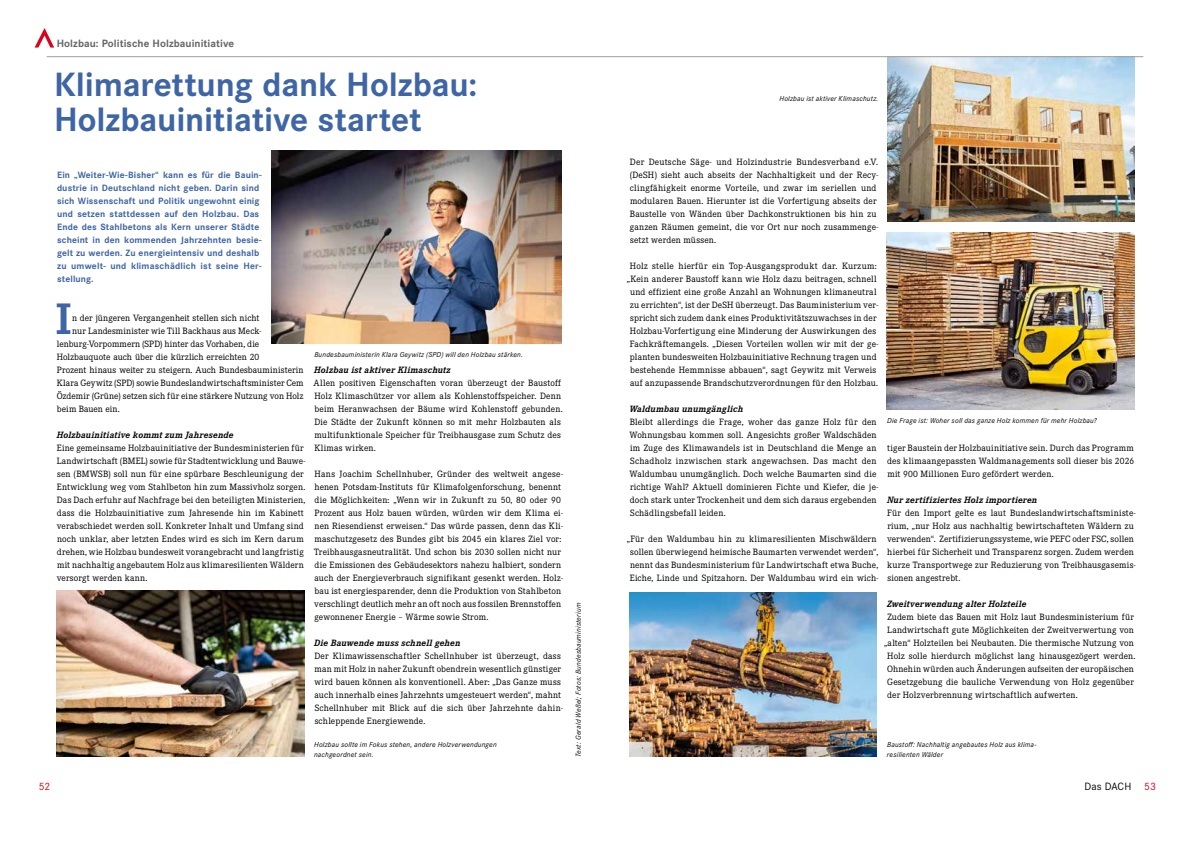
<style>
.page{position:relative;width:1191px;height:842px;background:#fff}
.page>*{position:absolute;margin:0;border:0;box-sizing:border-box;transform-origin:0 0}
.t1{font:700 45.8px "Corporate E Pro";color:#3e65a5}
.t2{font:700 35px/35px "Corporate S Pro";letter-spacing:-.005em;color:#3e65a5}
.t3{font:700 11px "Corporate S Pro";letter-spacing:.005em;color:#646567}
.t4{font:11px "Corporate S Pro";letter-spacing:.005em;color:#000}
.t5{font:11px "Corporate S Pro";color:#e2001a}
.t6{font:9.5px/13px "Corporate E Pro";letter-spacing:.015em;color:#000}
.t7{font:700 9.5px/13px "Corporate S Pro";letter-spacing:.015em;color:#3e65a5}
.t8{font:italic 700 9.5px "Corporate E Pro";letter-spacing:.015em;color:#000}
.t9{font:9.5px "Corporate E Pro";letter-spacing:-.005em;color:#000}
.t10{font:italic 7.5px/10px "Corporate S Pro";letter-spacing:.025em;color:#000}
.s1{color:#e2001a}
</style>
<div class="page">
<img style="left:271px;top:150px;width:290px;height:194px">
<img style="left:56px;top:591px;width:248px;height:166px">
<img style="left:629px;top:592px;width:248px;height:165px">
<img style="left:887px;top:57px;width:247px;height:164px">
<img style="left:887px;top:232px;width:247px;height:177px">
<svg style="left:35px;top:28px;width:19px;height:20px"></svg>
<hr style="left:47px;top:56px;width:1096px;height:1px;background:#9c9e9f">
<p class="t3" style="left:57px;top:35px;width:179px">Holzbau: Politische Holzbauinitiative</p>
<h2 class="t2" style="left:54px;top:64px;width:424px">Klimarettung dank Holzbau:<br>Holzbauinitiative startet</h2>
<p class="t10" style="left:779px;top:93px;width:100px">Holzbau ist aktiver Klimaschutz.</p>
<p class="t7" style="left:57px;top:168px;width:206px">Ein „Weiter-Wie-Bisher“ kann es für die Bauin&shy;dustrie in Deutschland nicht geben. Darin sind sich Wissenschaft und Politik ungewohnt einig und setzen stattdessen auf den Holzbau. Das Ende des Stahlbetons als Kern unserer Städte scheint in den kommenden Jahrzehnten besie&shy;gelt zu werden. Zu energieintensiv und deshalb zu umwelt- und klimaschädlich ist seine Her&shy;stellung.</p>
<h1 class="t1" style="left:56px;top:287px;width:17px">I</h1>
<p class="t6" style="left:72px;top:311px;width:189px">n der jüngeren Vergangenheit stellen sich nicht</p>
<p class="t6" style="left:72px;top:324px;width:191px">nur Landesminister wie Till Backhaus aus Meck-</p>
<p class="t6" style="left:57px;top:337px;width:204px">lenburg-Vorpommern (SPD) hinter das Vorhaben, die</p>
<p class="t6" style="left:57px;top:350px;width:204px">Holzbauquote auch über die kürzlich erreichten 20</p>
<p class="t6" style="left:57px;top:363px;width:248px">Prozent hinaus weiter zu steigern. Auch Bundesbauministerin</p>
<p class="t6" style="left:57px;top:376px;width:248px">Klara Geywitz (SPD) sowie Bundeslandwirtschaftsminister Cem</p>
<p class="t6" style="left:57px;top:389px;width:248px">Özdemir (Grüne) setzen sich für eine stärkere Nutzung von Holz</p>
<p class="t9" style="left:57px;top:403px;width:64px">beim Bauen ein.</p>
<p class="t8" style="left:57px;top:428px;width:178px">Holzbauinitiative kommt zum Jahresende</p>
<p class="t6" style="left:57px;top:441px;width:250px">Eine gemeinsame Holzbauinitiative der Bundesministerien für Landwirtschaft (BMEL) sowie für Stadtentwicklung und Bauwe&shy;sen (BMWSB) soll nun für eine spürbare Beschleunigung der Entwicklung weg vom Stahlbeton hin zum Massivholz sorgen.<br>Das Dach erfuhr auf Nachfrage bei den beteiligten Ministerien, dass die Holzbauinitiative zum Jahresende hin im Kabinett verabschiedet werden soll. Konkreter Inhalt und Umfang sind noch unklar, aber letzten Endes wird es sich im Kern darum drehen, wie Holzbau bundesweit vorangebracht und langfristig mit nachhaltig angebautem Holz aus klimaresilienten Wäldern versorgt werden kann.</p>
<p class="t6" style="left:630px;top:155px;width:250px">Der Deutsche Säge- und Holzindustrie Bundesverband e.V. (DeSH) sieht auch abseits der Nachhaltigkeit und der Recy&shy;clingfähigkeit enorme Vorteile, und zwar im seriellen und modularen Bauen. Hierunter ist die Vorfertigung abseits der Baustelle von Wänden über Dachkonstruktionen bis hin zu ganzen Räumen gemeint, die vor Ort nur noch zusammenge&shy;setzt werden müssen.</p>
<p class="t6" style="left:626px;top:259px;width:253px;text-align:center">Holz stelle hierfür ein Top-Ausgangsprodukt dar. Kurzum: „Kein anderer Baustoff kann wie Holz dazu beitragen, schnell und effizient eine große Anzahl an Wohnungen klimaneutral zu errichten“, ist der DeSH überzeugt. Das Bauministerium ver&shy;spricht sich zudem dank eines Produktivitätszuwachses in der Holzbau-Vorfertigung eine Minderung der Auswirkungen des Fachkräftemangels. „Diesen Vorteilen wollen wir mit der ge&shy;planten bundesweiten Holzbauinitiative Rechnung tragen und bestehende Hemmnisse abbauen“, sagt Geywitz mit Verweis auf anzupassende Brandschutzverordnungen für den Holzbau.</p>
<p class="t8" style="left:629px;top:402px;width:115px">Waldumbau unumgänglich</p>
<p class="t6" style="left:629px;top:415px;width:250px">Bleibt allerdings die Frage, woher das ganze Holz für den Wohnungsbau kommen soll. Angesichts großer Waldschäden im Zuge des Klimawandels ist in Deutschland die Menge an Schadholz inzwischen stark angewachsen. Das macht den Waldumbau unumgänglich. Doch welche Baumarten sind die richtige Wahl? Aktuell dominieren Fichte und Kiefer, die je&shy;doch stark unter Trockenheit und dem sich daraus ergebenden Schädlingsbefall leiden.</p>
<p class="t6" style="left:626px;top:532px;width:253px;text-align:center">„Für den Waldumbau hin zu klimaresilienten Mischwäldern sollen überwiegend heimische Baumarten verwendet werden“, nennt das Bundesministerium für Landwirtschaft etwa Buche, Eiche, Linde und Spitzahorn. Der Waldumbau wird ein wich-</p>
<p class="t10" style="left:314px;top:349px;width:210px">Bundesbauministerin Klara Geywitz (SPD) will den Holzbau stärken.</p>
<p class="t8" style="left:314px;top:363px;width:138px">Holzbau ist aktiver Klimaschutz</p>
<p class="t6" style="left:313px;top:376px;width:250px">Allen positiven Eigenschaften voran überzeugt der Baustoff Holz Klimaschützer vor allem als Kohlenstoffspeicher. Denn beim Heranwachsen der Bäume wird Kohlenstoff gebunden.<br>Die Städte der Zukunft können so mit mehr Holzbauten als multifunktionale Speicher für Treibhausgase zum Schutz des Klimas wirken.</p>
<p class="t6" style="left:314px;top:467px;width:250px">Hans Joachim Schellnhuber, Gründer des weltweit angese&shy;henen Potsdam-Instituts für Klimafolgenforschung, benennt die Möglichkeiten: „Wenn wir in Zukunft zu 50, 80 oder 90<br>Prozent aus Holz bauen würden, würden wir dem Klima ei&shy;nen Riesendienst erweisen.“ Das würde passen, denn das Kli&shy;maschutzgesetz des Bundes gibt bis 2045 ein klares Ziel vor:<br>Treibhausgasneutralität. Und schon bis 2030 sollen nicht nur die Emissionen des Gebäudesektors nahezu halbiert, sondern auch der Energieverbrauch signifikant gesenkt werden. Holz&shy;bau ist energiesparender, denn die Produktion von Stahlbeton verschlingt deutlich mehr an oft noch aus fossilen Brennstoffen gewonnener Energie – Wärme sowie Strom.</p>
<p class="t8" style="left:314px;top:636px;width:148px">Die Bauwende muss schnell gehen</p>
<p class="t6" style="left:314px;top:649px;width:250px">Der Klimawissenschaftler Schellnhuber ist überzeugt, dass man mit Holz in naher Zukunft obendrein wesentlich günstiger wird bauen können als konventionell. Aber: „Das Ganze muss auch innerhalb eines Jahrzehnts umgesteuert werden“, mahnt Schellnhuber mit Blick auf die sich über Jahrzehnte dahin&shy;schleppende Energiewende.</p>
<p class="t10" style="left:887px;top:415px;width:211px">Die Frage ist: Woher soll das ganze Holz kommen für mehr Holzbau?</p>
<p class="t6" style="left:887px;top:441px;width:248px;text-align:justify">tiger Baustein der Holzbauinitiative sein. Durch das Programm des klimaangepassten Waldmanagements soll dieser bis 2026 mit 900 Millionen Euro gefördert werden.</p>
<p class="t8" style="left:887px;top:493px;width:152px">Nur zertifiziertes Holz importieren</p>
<p class="t6" style="left:887px;top:506px;width:250px">Für den Import gelte es laut Bundeslandwirtschaftsministe&shy;rium, „nur Holz aus nachhaltig bewirtschafteten Wäldern zu verwenden“. Zertifizierungssysteme, wie PEFC oder FSC, sollen hierbei für Sicherheit und Transparenz sorgen. Zudem werden kurze Transportwege zur Reduzierung von Treibhausgasemis&shy;sionen angestrebt.</p>
<p class="t8" style="left:887px;top:597px;width:141px">Zweitverwendung alter Holzteile</p>
<p class="t6" style="left:887px;top:610px;width:248px">Zudem biete das Bauen mit Holz laut Bundesministerium für</p>
<p class="t6" style="left:887px;top:623px;width:248px">Landwirtschaft gute Möglichkeiten der Zweitverwertung von</p>
<p class="t6" style="left:884px;top:636px;width:251px">„alten“ Holzteilen bei Neubauten. Die thermische Nutzung von</p>
<p class="t6" style="left:887px;top:649px;width:250px">Holz solle hierdurch möglichst lang hinausgezögert werden.</p>
<p class="t6" style="left:887px;top:662px;width:248px">Ohnehin würden auch Änderungen aufseiten der europäischen</p>
<p class="t6" style="left:887px;top:675px;width:248px">Gesetzgebung die bauliche Verwendung von Holz gegenüber</p>
<p class="t6" style="left:887px;top:688px;width:192px">der Holzverbrennung wirtschaftlich aufwerten.</p>
<p class="t10" style="left:573px;top:757px;width:156px;rotate:-90deg">Text: Gerald Weßel; Fotos: Bundesbauministerium</p>
<p class="t10" style="left:314px;top:739px;width:184px">Holzbau sollte im Fokus stehen, andere Holzverwendungen nachgeordnet sein.</p>
<p class="t10" style="left:887px;top:739px;width:151px">Baustoff: Nachhaltig angebautes Holz aus klima&shy;resilienten Wälder</p>
<p class="t5" style="left:39px;top:778px;width:13px">52</p>
<p class="t4" style="left:1084px;top:778px;width:73px">Das DACH <span class="s1">53</span></p>
</div>
